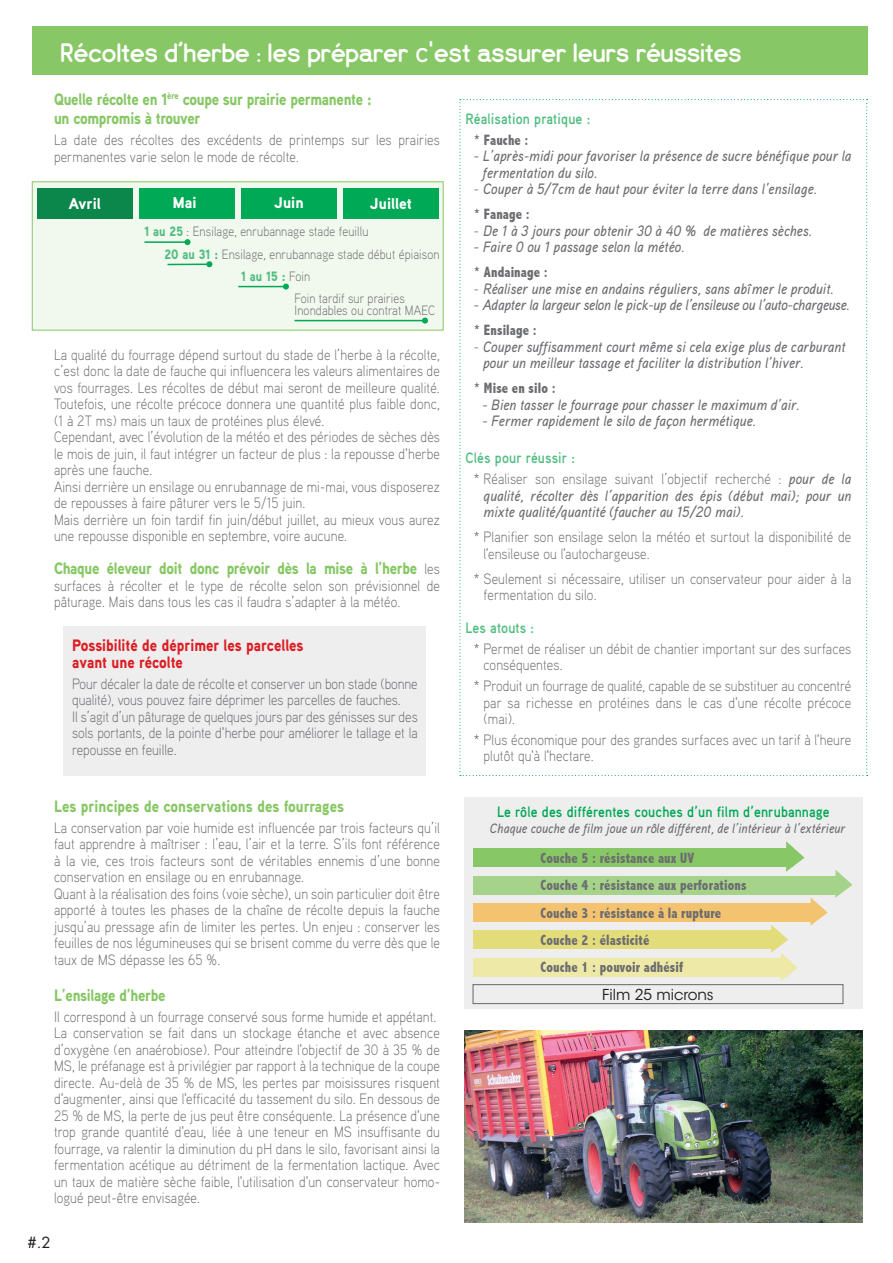
<style>
.page{position:relative;width:893px;height:1263px;background:#fff}
.page>*{position:absolute;margin:0;border:0;box-sizing:border-box;transform-origin:0 0}
.t1{font:28.5px "Espresso Dolce";letter-spacing:.01em;color:#fff}
.t2{font:900 16.5px/19.8px "Aaux Pro";letter-spacing:-.02em;color:#87c765;scale:.9 1}
.t3{font:900 16.5px/16.5px "Aaux Pro";color:#dc1f25;scale:.9 1}
.t4{font:900 16.5px "Aaux Pro";color:#87c765;scale:.9 1}
.t5{font:900 15.6px "Aaux Pro";color:#fff}
.t6{font:300 15px/16.5px "Aaux Pro";letter-spacing:.01em;color:#6c6d70;scale:.9 1}
.t7{font:italic 500 15px/16.5px "Aaux Pro";letter-spacing:.01em;color:#6c6d70;scale:.9 1}
.t8{font:800 condensed 15px/27.3px "Abadi";letter-spacing:.01em;color:#6c6d70;scale:.9 1}
.t9{font:italic 500 15px "Aaux Pro";letter-spacing:-.01em;color:#6c6d70;scale:.9 1}
.t10{font:700 15px "Aaux Pro";letter-spacing:.01em;color:#00a955;scale:.9 1}
.t11{font:700 15px "Aaux Pro";letter-spacing:.01em;color:#52bd80;scale:.9 1}
.t12{font:15px "ITC Avant Garde Std";color:#231f20}
.t13{font:15px "Futura Std";color:#231f20}
.t14{font:300 13.5px "Aaux Pro";letter-spacing:.01em;color:#6c6d70;scale:.9 1}
.t15{font:italic 500 13.5px "Aaux Pro";letter-spacing:.01em;color:#6c6d70;scale:.9 1}
.t16{font:900 13.5px "Aaux Pro";color:#52bd80;scale:.9 1}
.s1{font-family:"Aaux Pro";font-weight:500}
.s2{font-weight:900;color:#52bd80}
.s3{font-weight:300;color:#6c6d70}
.s4{font-weight:300;font-size:15px;color:#6c6d70}
.s5{font-weight:300;font-style:normal}
.s6{font-weight:700;color:#52bd80}
.s7{font-weight:500;font-style:italic}
</style>
<div class="page">
<svg style="left:459px;top:99px;width:409px;height:677px"></svg>
<div style="left:32px;top:181px;width:412px;height:149px;background:#f1f8ed;border:1px solid #87c765"></div>
<div style="left:32px;top:26px;width:835px;height:49px;background:#87c765"></div>
<div style="left:37px;top:188px;width:96px;height:31px;background:#0b874c"></div>
<div style="left:139px;top:188px;width:96px;height:31px;background:#00a955"></div>
<div style="left:241px;top:188px;width:96px;height:31px;background:#00a955"></div>
<div style="left:343px;top:188px;width:96px;height:31px;background:#00a955"></div>
<hr style="left:144px;top:241px;width:43px;height:2px;background:#00a955">
<svg style="left:184px;top:239px;width:6px;height:6px"></svg>
<hr style="left:168px;top:263px;width:41px;height:2px;background:#00a955">
<svg style="left:206px;top:261px;width:6px;height:6px"></svg>
<hr style="left:238px;top:286px;width:48px;height:1px;background:#00a955">
<svg style="left:283px;top:284px;width:6px;height:6px"></svg>
<hr style="left:295px;top:320px;width:130px;height:1px;background:#00a955">
<svg style="left:422px;top:318px;width:6px;height:6px"></svg>
<div style="left:64px;top:626px;width:362px;height:150px;background:#eeeeef"></div>
<div style="left:464px;top:797px;width:399px;height:212px;background:#eeeeef"></div>
<div style="left:473px;top:848px;width:319px;height:19px;background:#87c765"></div>
<div style="left:473px;top:876px;width:363px;height:18px;background:#a6d38a"></div>
<div style="left:473px;top:903px;width:342px;height:19px;background:#f4c36f"></div>
<div style="left:473px;top:930px;width:301px;height:19px;background:#e3dc7b"></div>
<div style="left:473px;top:957px;width:314px;height:19px;background:#eee9a6"></div>
<div style="left:472px;top:984px;width:371px;height:20px;border:1px solid #6c6d70"></div>
<svg style="left:786px;top:841px;width:19px;height:31px"></svg>
<svg style="left:835px;top:870px;width:17px;height:28px"></svg>
<svg style="left:810px;top:897px;width:18px;height:29px"></svg>
<svg style="left:771px;top:924px;width:27px;height:57px"></svg>
<img style="left:464px;top:1031px;width:399px;height:191px">
<h1 class="t1" style="left:61px;top:37px;width:682px">Récoltes d’herbe : les préparer <span class="s1">c'</span>est assurer leurs réussites</h1>
<p class="t2" style="left:54px;top:88px;width:355px">Quelle récolte en 1<sup>ère</sup> coupe sur prairie permanente : un compromis à trouver</p>
<p class="t6" style="left:54px;top:131px;width:430px">La date des récoltes des excédents de printemps sur les prairies permanentes varie selon le mode de récolte.</p>
<p class="t5" style="left:69px;top:194px;width:33px">Avril</p>
<p class="t5" style="left:173px;top:193px;width:25px">Mai</p>
<p class="t5" style="left:274px;top:193px;width:31px">Juin</p>
<p class="t5" style="left:370px;top:194px;width:44px">Juillet</p>
<p class="t14" style="left:144px;top:223px;width:250px"><span class="s2">1 au 25</span> : Ensilage, enrubannage stade feuillu</p>
<p class="t14" style="left:165px;top:245px;width:307px"><span class="s2">20 au 31 :</span> Ensilage, enrubannage stade début épiaison</p>
<p class="t16" style="left:241px;top:267px;width:78px">1 au 15 : <span class="s3">Foin</span></p>
<p class="t14" style="left:295px;top:290px;width:124px">Foin tardif sur prairies</p>
<p class="t14" style="left:295px;top:302px;width:158px">Inondables ou contrat MAEC</p>
<p class="t6" style="left:54px;top:346px;width:430px">La qualité du fourrage dépend surtout du stade de l’herbe à la récolte, c’est donc la date de fauche qui influencera les valeurs alimentaires de vos fourrages. Les récoltes de début mai seront de meilleure qualité.<br>Toutefois, une récolte précoce donnera une quantité plus faible donc, (1 à 2T ms) mais un taux de protéines plus élevé.<br>Cependant, avec l’évolution de la météo et des périodes de sèches dès le mois de juin, il faut intégrer un facteur de plus : la repousse d'herbe après une fauche.<br>Ainsi derrière un ensilage ou enrubannage de mi-mai, vous disposerez de repousses à faire pâturer vers le 5/15 juin.<br>Mais derrière un foin tardif fin juin/début juillet, au mieux vous aurez une repousse disponible en septembre, voire aucune.</p>
<p class="t2" style="left:54px;top:558px;width:430px">Chaque éleveur doit donc prévoir dès la mise à l’herbe <span class="s4">les</span></p>
<p class="t6" style="left:54px;top:577px;width:430px">surfaces à récolter et le type de récolte selon son prévisionnel de pâturage. Mais dans tous les cas il faudra s’adapter à la météo.</p>
<p class="t3" style="left:72px;top:637px;width:259px">Possibilité de déprimer les parcelles avant une récolte</p>
<p class="t6" style="left:72px;top:675px;width:386px">Pour décaler la date de récolte et conserver un bon stade (bonne qualité), vous pouvez faire déprimer les parcelles de fauches.<br>Il s’agit d’un pâturage de quelques jours par des génisses sur des sols portants, de la pointe d'herbe pour améliorer le tallage et la repousse en feuille.</p>
<p class="t4" style="left:54px;top:795px;width:324px">Les principes de conservations des fourrages</p>
<p class="t6" style="left:54px;top:819px;width:430px">La conservation par voie humide est influencée par trois facteurs qu’il faut apprendre à maîtriser : l’eau, l’air et la terre. S’ils font référence à la vie, ces trois facteurs sont de véritables ennemis d’une bonne conservation en ensilage ou en enrubannage.<br>Quant à la réalisation des foins (voie sèche), un soin particulier doit être apporté à toutes les phases de la chaîne de récolte depuis la fauche jusqu’au pressage afin de limiter les pertes. Un enjeu : conserver les feuilles de nos légumineuses qui se brisent comme du verre dès que le taux de MS dépasse les 65 %.</p>
<p class="t2" style="left:54px;top:985px;width:125px">L’ensilage d’herbe</p>
<p class="t6" style="left:54px;top:1008px;width:430px">Il correspond à un fourrage conservé sous forme humide et appétant.<br>La conservation se fait dans un stockage étanche et avec absence d’oxygène (en anaérobiose). Pour atteindre l'objectif de 30 à 35 % de MS, le préfanage est à privilégier par rapport à la technique de la coupe directe. Au-delà de 35 % de MS, les pertes par moisissures risquent d'augmenter, ainsi que l'efficacité du tassement du silo. En dessous de 25 % de MS, la perte de jus peut être conséquente. La présence d'une trop grande quantité d'eau, liée à une teneur en MS insuffisante du fourrage, va ralentir la diminution du pH dans le silo, favorisant ainsi la fermentation acétique au détriment de la fermentation lactique. Avec un taux de matière sèche faible, l'utilisation d'un conservateur homo&shy;logué peut-être envisagée.</p>
<p class="t13" style="left:28px;top:1232px;width:25px">#.2</p>
<p class="t11" style="left:465px;top:109px;width:140px">Réalisation pratique :</p>
<p class="t8" style="left:474px;top:126px;width:62px">* Fauche :</p>
<p class="t7" style="left:483px;top:147px;width:411px;text-indent:-9px">- L’après-midi pour favoriser la présence de sucre bénéfique pour la fermentation du silo.</p>
<p class="t7" style="left:474px;top:180px;width:383px"><span class="s5">-</span> Couper à 5/7cm de haut pour éviter la terre dans l’ensilage.</p>
<p class="t8" style="left:474px;top:200px;width:64px">* Fanage :</p>
<p class="t7" style="left:474px;top:222px;width:377px"><span class="s5">-</span> De 1 à 3 jours pour obtenir 30 à 40 % de matières sèches.</p>
<p class="t7" style="left:474px;top:238px;width:235px">- Faire 0 ou 1 passage selon la météo.</p>
<p class="t8" style="left:474px;top:258px;width:84px">* Andainage :</p>
<p class="t7" style="left:474px;top:280px;width:401px"><span class="s5">-</span> Réaliser une mise en andains réguliers, sans abîmer le produit.</p>
<p class="t9" style="left:474px;top:295px;width:419px">- Adapter la largeur selon le pick-up de l’ensileuse ou l’auto-chargeuse.</p>
<p class="t8" style="left:474px;top:316px;width:71px">* Ensilage :</p>
<p class="t7" style="left:483px;top:338px;width:404px;text-indent:-9px"><span class="s5">-</span> Couper suffisamment court même si cela exige plus de carburant pour un meilleur tassage et faciliter la distribution l’hiver.</p>
<p class="t8" style="left:474px;top:374px;width:92px">* Mise en silo :</p>
<p class="t7" style="left:482px;top:396px;width:354px">- Bien tasser le fourrage pour chasser le maximum d’air.</p>
<p class="t7" style="left:482px;top:412px;width:305px">- Fermer rapidement le silo de façon hermétique.</p>
<p class="t6" style="left:474px;top:447px;width:421px;line-height:20.7px;text-indent:-9px"><span class="s6">Clés pour réussir :<br></span>* Réaliser son ensilage suivant l’objectif recherché : <span class="s7">pour de la</span></p>
<p class="t7" style="left:484px;top:487px;width:410px">qualité, récolter dès l’apparition des épis (début mai); pour un mixte qualité/quantité (faucher au 15/20 mai).</p>
<p class="t6" style="left:484px;top:528px;width:410px;text-indent:-10px">* Planifier son ensilage selon la météo et surtout la disponibilité de l'ensileuse ou l'autochargeuse.</p>
<p class="t6" style="left:484px;top:570px;width:410px;text-indent:-10px">* Seulement si nécessaire, utiliser un conservateur pour aider à la fermentation du silo.</p>
<p class="t11" style="left:465px;top:618px;width:78px">Les atouts :</p>
<p class="t6" style="left:484px;top:640px;width:410px;text-indent:-10px">* Permet de réaliser un débit de chantier important sur des surfaces conséquentes.</p>
<p class="t6" style="left:484px;top:677px;width:410px;text-align:justify;text-indent:-10px">* Produit un fourrage de qualité, capable de se substituer au concentré par sa richesse en protéines dans le cas d'une récolte précoce (mai).</p>
<p class="t6" style="left:484px;top:731px;width:410px;text-indent:-10px">* Plus économique pour des grandes surfaces avec un tarif à l'heure plutôt qu'à l'hectare.</p>
<p class="t10" style="left:497px;top:803px;width:371px">Le rôle des différentes couches d’un film d’enrubannage</p>
<p class="t15" style="left:490px;top:819px;width:396px">Chaque couche de film joue un rôle différent, de l’intérieur à l’extérieur</p>
<p class="t8" style="left:541px;top:844px;width:230px">Couche 5 : résistance aux UV<br>Couche 4 : résistance aux perforations<br>Couche 3 : résistance à la rupture<br>Couche 2 : élasticité<br>Couche 1 : pouvoir adhésif</p>
<p class="t12" style="left:602px;top:985px;width:113px">Film 25 microns</p>
</div>
